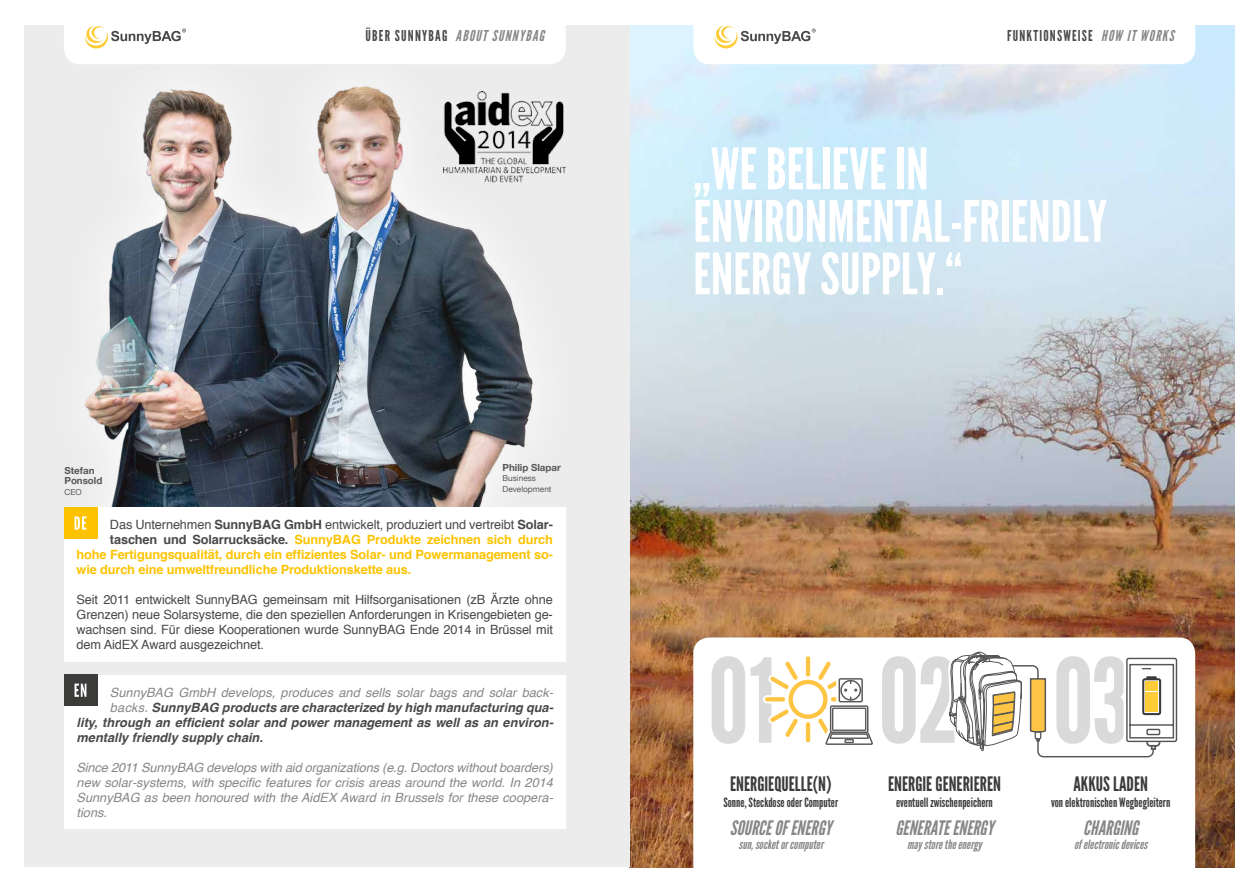
<style>
.page{position:relative;width:1259px;height:893px;background:#fff}
.page>*{position:absolute;margin:0;border:0;box-sizing:border-box;transform-origin:0 0}
.t1{font:57px/52.5px "League Gothic";color:#fff}
.t2{font:19.95px "League Gothic";color:#3b3b3a}
.t3{font:italic 19.95px "League Gothic";color:#878786}
.t4{font:italic 15px "League Gothic";letter-spacing:.08em;color:#878786}
.t5{font:15px "League Gothic";letter-spacing:.08em;color:#494948}
.t6{font:12.75px/15px "Helvetica";letter-spacing:-.01em;color:#494948;text-align:justify}
.t7{font:italic 12.75px/15px "Helvetica";color:#878786;text-align:justify}
.t8{font:700 12.75px "Helvetica";letter-spacing:-.01em;color:#fdc300}
.t9{font:italic 700 12.75px "Helvetica";color:#494948}
.t10{font:12.75px "League Gothic";color:#3b3b3a}
.t11{font:italic 12.75px "League Gothic";color:#878786}
.t12{font:700 9.75px/10.5px "Helvetica Neue";color:#565656}
.t13{font:8.25px/10.5px "Helvetica Neue";color:#565656}
.s1{font-style:normal;color:#494948}
.s2{font-style:italic;color:#878786}
.s3{font-weight:700}
.s4{color:#494948}
.s5{font-weight:400;color:#878786}
</style>
<div class="page">
<img style="left:629px;top:26px;width:605px;height:841px">
<svg style="left:693px;top:25px;width:502px;height:39px"></svg>
<div style="left:24px;top:26px;width:605px;height:841px;background:#ececed"></div>
<div style="left:64px;top:25px;width:502px;height:13px;background:#fff"></div>
<div style="left:39px;top:38px;width:543px;height:553px;background:linear-gradient(to right,#f7f6f4,#f9f9fb)"></div>
<img style="left:67px;top:71px;width:474px;height:436px">
<div style="left:64px;top:507px;width:502px;height:155px;background:#fff"></div>
<div style="left:64px;top:675px;width:502px;height:154px;background:#fff"></div>
<div style="left:64px;top:507px;width:33px;height:32px;background:#fdc300"></div>
<svg style="left:75px;top:516px;width:11px;height:14px"></svg>
<div style="left:64px;top:674px;width:33px;height:32px;background:#3b3b3a"></div>
<svg style="left:75px;top:684px;width:11px;height:13px"></svg>
<svg style="left:693px;top:637px;width:502px;height:231px"></svg>
<svg style="left:882px;top:651px;width:296px;height:107px"></svg>
<svg style="left:1146px;top:676px;width:10px;height:4px"></svg>
<svg style="left:711px;top:654px;width:161px;height:96px"></svg>
<img style="left:443px;top:91px;width:123px;height:91px">
<p class="t4" style="left:365px;top:27px;width:180px"><span class="s1">ÜBER SUNNYBAG</span> ABOUT SUNNYBAG</p>
<p class="t5" style="left:1007px;top:27px;width:168px">FUNKTIONSWEISE <span class="s2">HOW IT WORKS</span></p>
<p class="t12" style="left:64px;top:465px;width:39px">Stefan<br>Ponsold</p>
<p class="t13" style="left:64px;top:487px;width:19px">CEO</p>
<p class="t12" style="left:502px;top:462px;width:60px">Philip Slapar</p>
<p class="t13" style="left:502px;top:474px;width:50px">Business<br>Development</p>
<p class="t6" style="left:110px;top:518px;width:444px">Das Unternehmen <span class="s3">SunnyBAG GmbH</span> entwickelt, produziert und vertreibt <span class="s3">Solar-</span></p>
<p class="t8" style="left:110px;top:530px;width:444px"><span class="s4">taschen und Solarrucksäcke.</span> SunnyBAG Produkte zeichnen sich durch</p>
<p class="t8" style="left:77px;top:545px;width:478px">hohe Fertigungsqualität, durch ein effizientes Solar- und Powermanagement so-</p>
<p class="t8" style="left:77px;top:560px;width:336px">wie durch eine umweltfreundliche Produktionskette aus.</p>
<p class="t6" style="left:77px;top:593px;width:478px">Seit 2011 entwickelt SunnyBAG gemeinsam mit Hilfsorganisationen (zB Ärzte ohne Grenzen) neue Solarsysteme, die den speziellen Anforderungen in Krisengebieten ge&shy;wachsen sind. Für diese Kooperationen wurde SunnyBAG Ende 2014 in Brüssel mit dem AidEX Award ausgezeichnet.</p>
<p class="t7" style="left:110px;top:685px;width:445px">SunnyBAG GmbH develops, produces and sells solar bags and solar back-</p>
<p class="t9" style="left:110px;top:697px;width:445px"><span class="s5">backs.</span> SunnyBAG products are characterized by high manufacturing qua-</p>
<p class="t9" style="left:77px;top:712px;width:478px">lity, through an efficient solar and power management as well as an environ-</p>
<p class="t9" style="left:77px;top:727px;width:188px">mentally friendly supply chain.</p>
<p class="t7" style="left:77px;top:760px;width:478px">Since 2011 SunnyBAG develops with aid organizations (e.g. Doctors without boarders) new solar-systems, with specific features for crisis areas around the world. In 2014<br>SunnyBAG as been honoured with the AidEX Award in Brussels for these coopera&shy;tions.</p>
<h1 class="t1" style="left:693px;top:143px;width:415px">„WE BELIEVE IN<br>ENVIRONMENTAL-FRIENDLY<br>ENERGY SUPPLY.“</h1>
<h2 class="t2" style="left:730px;top:772px;width:103px">ENERGIEQUELLE(N)</h2>
<p class="t10" style="left:723px;top:794px;width:116px">Sonne, Steckdose oder Computer</p>
<h2 class="t3" style="left:730px;top:816px;width:103px">SOURCE OF ENERGY</h2>
<p class="t11" style="left:738px;top:837px;width:86px">sun, socket or computer</p>
<h2 class="t2" style="left:888px;top:772px;width:114px">ENERGIE GENERIEREN</h2>
<p class="t10" style="left:896px;top:794px;width:98px">eventuell zwischenpeichern</p>
<h2 class="t3" style="left:895px;top:816px;width:100px">GENERATE ENERGY</h2>
<p class="t11" style="left:907px;top:837px;width:76px">may store the energy</p>
<h2 class="t2" style="left:1073px;top:772px;width:76px">AKKUS LADEN</h2>
<p class="t10" style="left:1051px;top:794px;width:121px">von elektronischen Wegbegleitern</p>
<h2 class="t3" style="left:1083px;top:816px;width:57px">CHARGING</h2>
<p class="t11" style="left:1074px;top:837px;width:75px">of electronic devices</p>
</div>
